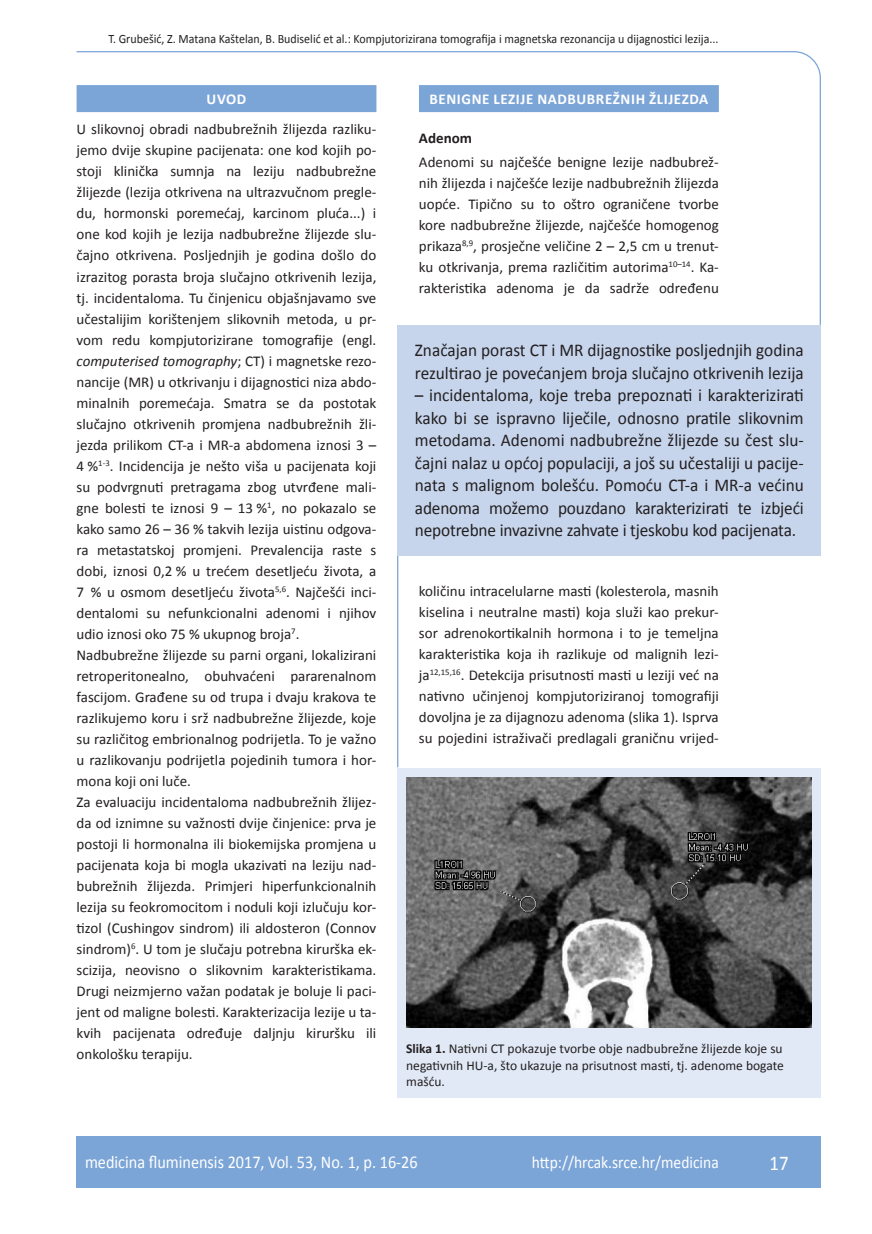
<style>
.page{position:relative;width:872px;height:1234px;background:#fff}
.page>*{position:absolute;margin:0;border:0;box-sizing:border-box;transform-origin:0 0}
.t1{font:21px "Calibri";color:#fff;scale:.9 1}
.t2{font:18px/22.5px "Calibri";color:#231f20;scale:.96 1}
.t3{font:18px "Calibri";color:#fff;scale:.9 1}
.t4{font:17.25px "Calibri";color:#fff;scale:.9 1}
.t5{font:15px/21px "Calibri";color:#231f20;text-align:justify}
.t6{font:700 15px "Calibri";letter-spacing:.04em;color:#fff}
.t7{font:700 15px "Calibri";color:#231f20}
.t8{font:13.5px/16.5px "Calibri";color:#231f20;text-align:justify}
.t9{font:12.75px "Calibri";color:#231f20;scale:.94 1}
.s1{font-style:italic}
.s2{font-weight:700}
</style>
<div class="page">
<svg style="left:76px;top:51px;width:745px;height:275px"></svg>
<hr style="left:397px;top:556px;width:1px;height:211px;background:#7ca5d7">
<div style="left:77px;top:1135px;width:744px;height:51px;background:#7ca5d7"></div>
<div style="left:77px;top:85px;width:299px;height:27px;background:#7ca5d7"></div>
<div style="left:419px;top:85px;width:300px;height:27px;background:#7ca5d7"></div>
<div style="left:398px;top:325px;width:423px;height:231px;background:#c6d5ec"></div>
<div style="left:398px;top:768px;width:423px;height:329px;background:#e1e9f6"></div>
<img style="left:406px;top:777px;width:405px;height:250px">
<p class="t9" style="left:108px;top:30px;width:650px">T. Grubešić, Z. Matana Kaštelan, B. Budiselić et al.: Kompjutorizirana tomografija i magnetska rezonancija u dijagnostici lezija...</p>
<p class="t6" style="left:207px;top:90px;width:41px">UVOD</p>
<p class="t5" style="left:77px;top:118px;width:301px;text-align:left">U slikovnoj obradi nadbubrežnih žlijezda razliku&shy;jemo dvije skupine pacijenata: one kod kojih po&shy;stoji klinička sumnja na leziju nadbubrežne žlijezde (lezija otkrivena na ultrazvučnom pregle&shy;du, hormonski poremećaj, karcinom pluća...) i one kod kojih je lezija nadbubrežne žlijezde slu&shy;čajno otkrivena. Posljednjih je godina došlo do izrazitog porasta broja slučajno otkrivenih lezija, tj. incidentaloma. Tu činjenicu objašnjavamo sve učestalijim korištenjem slikovnih metoda, u pr&shy;vom redu kompjutorizirane tomografije (engl. <span class="s1">computerised tomography</span>; CT) i magnetske rezo&shy;nancije (MR) u otkrivanju i dijagnostici niza abdo&shy;minalnih poremećaja. Smatra se da postotak slučajno otkrivenih promjena nadbubrežnih žli&shy;jezda prilikom CT-a i MR-a abdomena iznosi 3 – 4 %<sup>1-3</sup>. Incidencija je nešto viša u pacijenata koji su podvrgnuti pretragama zbog utvrđene mali&shy;gne bolesti te iznosi 9 – 13 %<sup>1</sup>, no pokazalo se kako samo 26 – 36 % takvih lezija uistinu odgova&shy;ra metastatskoj promjeni. Prevalencija raste s dobi, iznosi 0,2 % u trećem desetljeću života, a 7 % u osmom desetljeću života<sup>5,6</sup>. Najčešći inci&shy;dentalomi su nefunkcionalni adenomi i njihov udio iznosi oko 75 % ukupnog broja<sup>7</sup>.<br>Nadbubrežne žlijezde su parni organi, lokalizirani retroperitonealno, obuhvaćeni pararenalnom fascijom. Građene su od trupa i dvaju krakova te razlikujemo koru i srž nadbubrežne žlijezde, koje su različitog embrionalnog podrijetla. To je važno u razlikovanju podrijetla pojedinih tumora i hor&shy;mona koji oni luče.<br>Za evaluaciju incidentaloma nadbubrežnih žlijez&shy;da od iznimne su važnosti dvije činjenice: prva je postoji li hormonalna ili biokemijska promjena u pacijenata koja bi mogla ukazivati na leziju nad&shy;bubrežnih žlijezda. Primjeri hiperfunkcionalnih lezija su feokromocitom i noduli koji izlučuju kor&shy;tizol (Cushingov sindrom) ili aldosteron (Connov sindrom)<sup>6</sup>. U tom je slučaju potrebna kirurška ek&shy;scizija, neovisno o slikovnim karakteristikama.<br>Drugi neizmjerno važan podatak je boluje li paci&shy;jent od maligne bolesti. Karakterizacija lezije u ta&shy;kvih pacijenata određuje daljnju kiruršku ili onkološku terapiju.</p>
<p class="t6" style="left:429px;top:90px;width:280px">BENIGNE LEZIJE NADBUBREŽNIH ŽLIJEZDA</p>
<p class="t7" style="left:419px;top:129px;width:55px">Adenom</p>
<p class="t5" style="left:419px;top:150px;width:301px">Adenomi su najčešće benigne lezije nadbubrež&shy;nih žlijezda i najčešće lezije nadbubrežnih žlijezda uopće. Tipično su to oštro ograničene tvorbe kore nadbubrežne žlijezde, najčešće homogenog prikaza<sup>8,9</sup>, prosječne veličine 2 – 2,5 cm u trenut&shy;ku otkrivanja, prema različitim autorima<sup>10–14</sup>. Ka&shy;rakteristika adenoma je da sadrže određenu</p>
<p class="t2" style="left:415px;top:338px;width:406px">Značajan porast CT i MR dijagnostike posljednjih godina rezultirao je povećanjem broja slučajno otkrivenih lezija</p>
<p class="t2" style="left:415px;top:383px;width:407px;text-align:justify">– incidentaloma, koje treba prepoznati i karakterizirati kako bi se ispravno liječile, odnosno pratile slikovnim metodama. Adenomi nadbubrežne žlijezde su čest slu&shy;čajni nalaz u općoj populaciji, a još su učestaliji u pacije&shy;nata s malignom bolešću. Pomoću CT-a i MR-a većinu adenoma možemo pouzdano karakterizirati te izbjeći nepotrebne invazivne zahvate i tjeskobu kod pacijenata.</p>
<p class="t5" style="left:419px;top:579px;width:301px">količinu intracelularne masti (kolesterola, masnih kiselina i neutralne masti) koja služi kao prekur&shy;sor adrenokortikalnih hormona i to je temeljna karakteristika koja ih razlikuje od malignih lezi&shy;ja<sup>12,15,16</sup>. Detekcija prisutnosti masti u leziji već na nativno učinjenoj kompjutoriziranoj tomografiji dovoljna je za dijagnozu adenoma (slika 1). Isprva su pojedini istraživači predlagali graničnu vrijed-</p>
<p class="t8" style="left:406px;top:1039px;width:379px"><span class="s2">Slika 1.</span> Nativni CT pokazuje tvorbe obje nadbubrežne žlijezde koje su negativnih HU-a, što ukazuje na prisutnost masti, tj. adenome bogate mašću.</p>
<p class="t3" style="left:85px;top:1150px;width:371px">medicina fluminensis 2017, Vol. 53, No. 1, p. 16-26</p>
<p class="t4" style="left:532px;top:1151px;width:209px">http://hrcak.srce.hr/medicina</p>
<h1 class="t1" style="left:769px;top:1149px;width:23px">17</h1>
</div>
